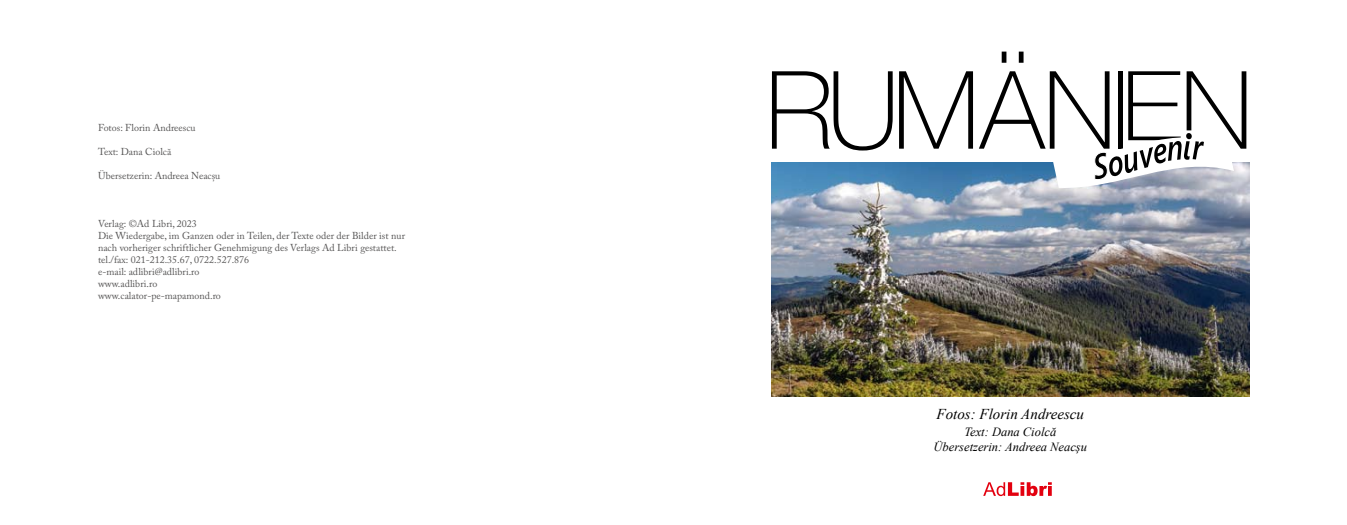
<style>
.page{position:relative;width:1347px;height:525px;background:#fff}
.page>*{position:absolute;margin:0;border:0;box-sizing:border-box;transform-origin:0 0}
.t1{font:100 108.25px "Helvetica Neue";color:#000}
.t2{font:italic 15px "Times New Roman";color:#000}
.t3{font:italic 12.5px/15px "Times New Roman";color:#000;text-align:center}
.t4{font:10px/12px "Adobe Caslon Pro";color:#575656}
.s1{font-size:96.38px}
</style>
<div class="page">
<img style="left:771px;top:162px;width:478px;height:234px">
<svg style="left:983px;top:482px;width:68px;height:14px"></svg>
<svg style="left:1052px;top:71px;width:194px;height:117px"></svg>
<p class="t4" style="left:98px;top:121px;width:99px">Fotos: Florin Andreescu</p>
<p class="t4" style="left:98px;top:145px;width:75px">Text: Dana Ciolcă</p>
<p class="t4" style="left:98px;top:169px;width:124px">Übersetzerin: Andreea Neacșu</p>
<p class="t4" style="left:98px;top:217px;width:308px">Verlag: ©Ad Libri, 2023<br>Die Wiedergabe, im Ganzen oder in Teilen, der Texte oder der Bilder ist nur nach vorheriger schriftlicher Genehmigung des Verlags Ad Libri gestattet. tel./fax: 021-212.35.67, 0722.527.876<br>e-mail: adlibri@adlibri.ro<br>www.adlibri.ro<br>www.calator-pe-mapamond.ro</p>
<h1 class="t1" style="left:826px;top:28px;width:357px">U ÄNI<span class="s1">E</span></h1>
<h1 class="t1" style="left:765px;top:28px;width:216px">R M</h1>
<h2 class="t2" style="left:936px;top:403px;width:149px">Fotos: Florin Andreescu</h2>
<p class="t3" style="left:933px;top:423px;width:155px">Text: Dana Ciolcă<br>Übersetzerin: Andreea Neacșu</p>
</div>
